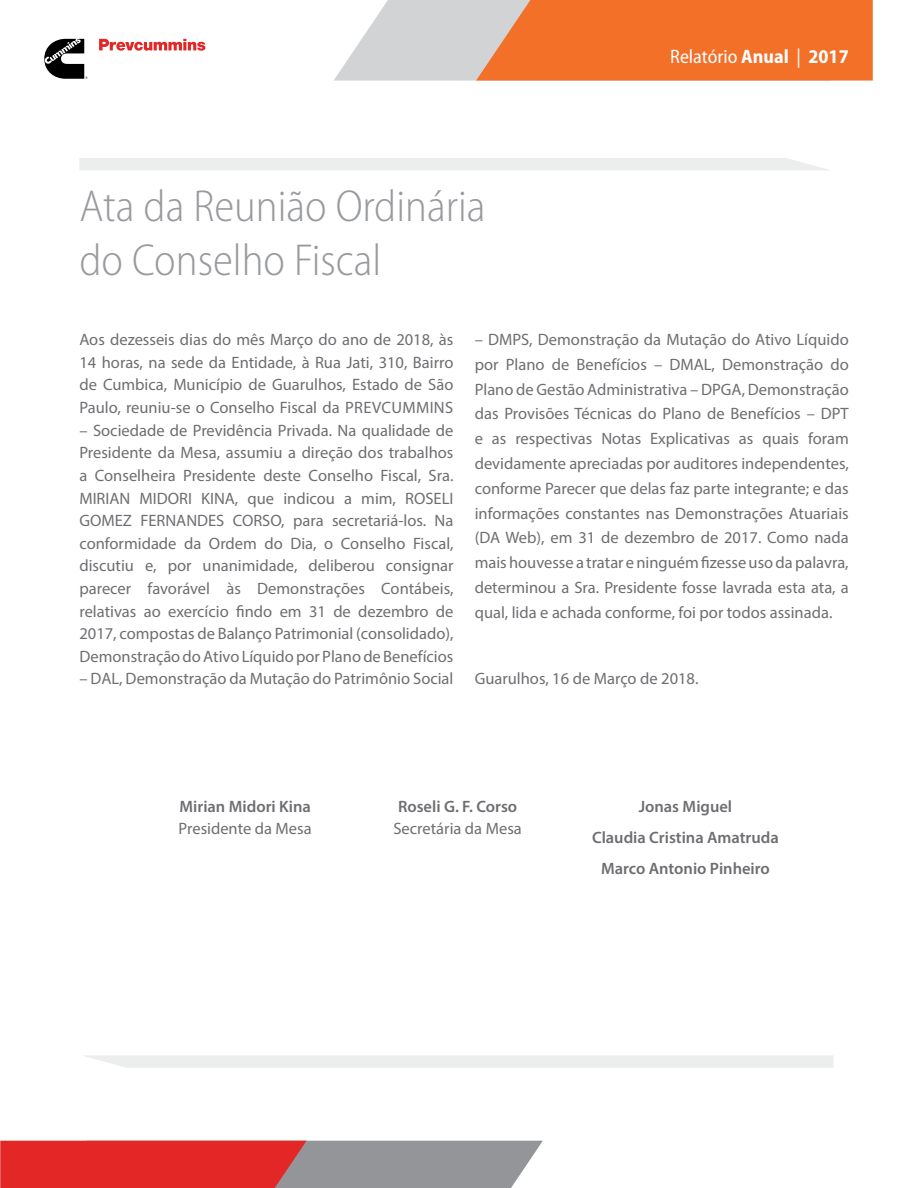
<style>
.page{position:relative;width:918px;height:1188px;background:#fff}
.page>*{position:absolute;margin:0;border:0;box-sizing:border-box;transform-origin:0 0}
.t1{font:300 semi-condensed 45px/54px "Myriad Pro";color:#989a9d}
.t2{font:semi-condensed 19.5px "Myriad Pro";color:#fff}
.txt_corrido{font:16.5px/22.6px "Myriad Pro";color:#6d6e71;text-align:justify}
.txt_corrido-2{font:600 16.5px/22.5px "Myriad Pro";color:#6d6e71}
.s1{font-weight:700}
.s2{font-weight:400}
.s3{font-weight:600}
</style>
<div class="page">
<svg style="left:0;top:1141px;width:543px;height:47px;background:#c05d5d"></svg>
<svg style="left:334px;top:0;width:539px;height:81px;background:#ea9161"></svg>
<svg style="left:44px;top:39px;width:44px;height:40px"></svg>
<svg style="left:99px;top:39px;width:106px;height:12px"></svg>
<div style="left:84px;top:1055px;width:749px;height:13px;background:#eceded"></div>
<div style="left:79px;top:158px;width:749px;height:12px;background:#eceded"></div>
<p class="t1" style="left:79px;top:178px;width:408px">Ata da Reunião Ordinária do Conselho Fiscal</p>
<p class="t2" style="left:670px;top:45px;width:180px">Relatório <span class="s1">Anual</span> | <span class="s1">2017</span></p>
<p class="txt_corrido" style="left:79px;top:328px;width:376px">Aos dezesseis dias do mês Março do ano de 2018, às 14 horas, na sede da Entidade, à Rua Jati, 310, Bairro de Cumbica, Município de Guarulhos, Estado de São Paulo, reuniu-se o Conselho Fiscal da PREVCUMMINS</p>
<p class="txt_corrido" style="left:79px;top:419px;width:376px">– Sociedade de Previdência Privada. Na qualidade de Presidente da Mesa, assumiu a direção dos trabalhos a Conselheira Presidente deste Conselho Fiscal, Sra.<br>MIRIAN MIDORI KINA, que indicou a mim, ROSELI GOMEZ FERNANDES CORSO, para secretariá-los. Na conformidade da Ordem do Dia, o Conselho Fiscal, discutiu e, por unanimidade, deliberou consignar parecer favorável às Demonstrações Contábeis, relativas ao exercício findo em 31 de dezembro de 2017, compostas de Balanço Patrimonial (consolidado), Demonstração do Ativo Líquido por Plano de Benefícios</p>
<p class="txt_corrido" style="left:79px;top:667px;width:376px">– DAL, Demonstração da Mutação do Patrimônio Social</p>
<p class="txt_corrido" style="left:475px;top:327px;width:376px;line-height:24.8px">– DMPS, Demonstração da Mutação do Ativo Líquido por Plano de Benefícios – DMAL, Demonstração do Plano de Gestão Administrativa – DPGA, Demonstração das Provisões Técnicas do Plano de Benefícios – DPT e as respectivas Notas Explicativas as quais foram devidamente apreciadas por auditores independentes, conforme Parecer que delas faz parte integrante; e das informações constantes nas Demonstrações Atuariais (DA Web), em 31 de dezembro de 2017. Como nada mais houvesse a tratar e ninguém fizesse uso da palavra, determinou a Sra. Presidente fosse lavrada esta ata, a qual, lida e achada conforme, foi por todos assinada.</p>
<p class="txt_corrido" style="left:475px;top:667px;width:225px">Guarulhos, 16 de Março de 2018.</p>
<p class="txt_corrido-2" style="left:179px;top:794px;width:135px">Mirian Midori Kina<br><span class="s2">Presidente da Mesa</span></p>
<p class="txt_corrido" style="left:393px;top:795px;width:130px"><span class="s3">Roseli G. F. Corso<br></span>Secretária da Mesa</p>
<p class="txt_corrido-2" style="left:639px;top:794px;width:95px">Jonas Miguel</p>
<p class="txt_corrido-2" style="left:592px;top:825px;width:188px">Claudia Cristina Amatruda</p>
<p class="txt_corrido-2" style="left:601px;top:856px;width:170px">Marco Antonio Pinheiro</p>
</div>
